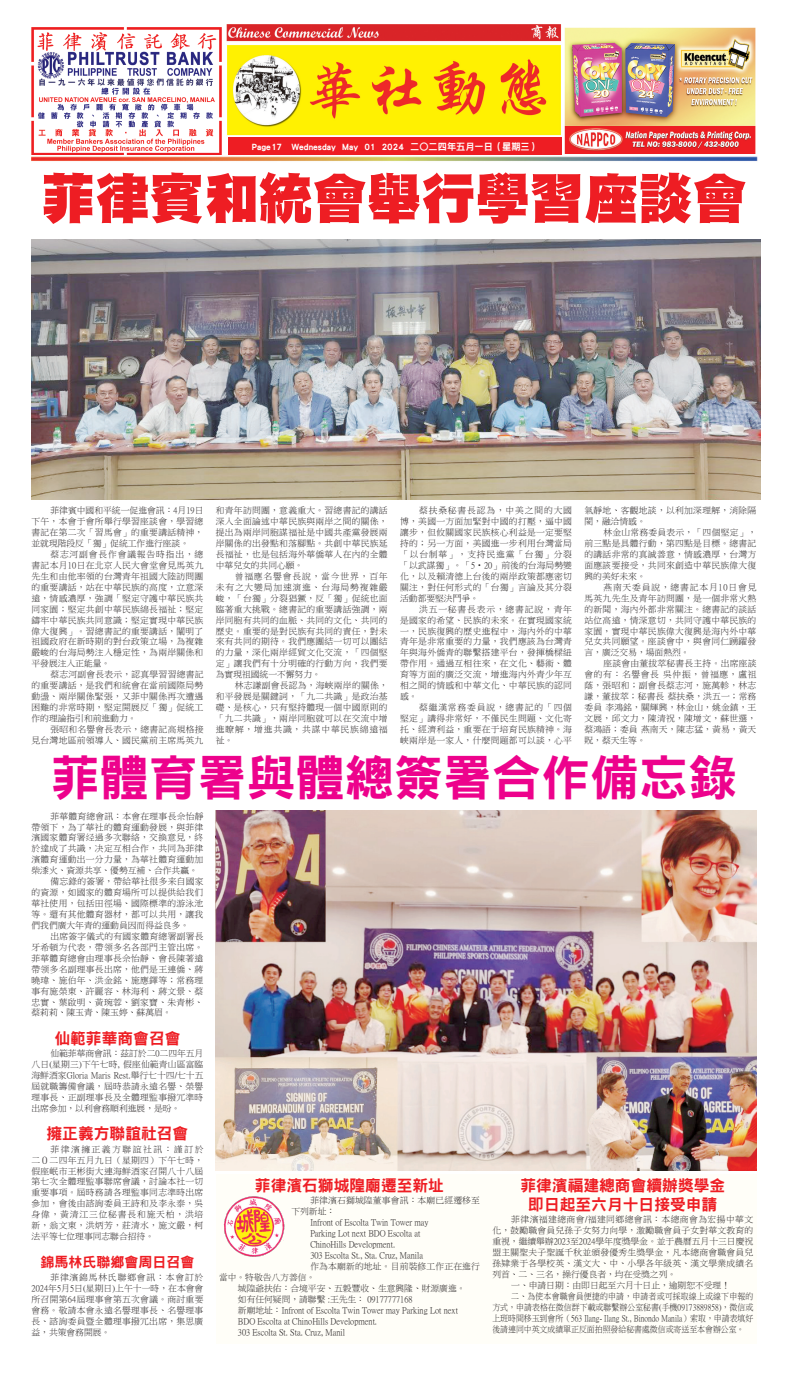
<style>
.page{position:relative;width:788px;height:1386px;background:#fff}
.page>*{position:absolute;margin:0;border:0;box-sizing:border-box;transform-origin:0 0}
.t1{font:54.25px "DF Hei Std W12";color:#ee1d23}
.t2{font:49px "DF Hei Std W9";color:#ed028c}
.t3{font:15.75px/18.9px "DF Hei Std W9";color:#ee1d23;text-align:center}
.t4{font:14px "DF Hei Std W9";color:#ee1d23}
.t5{font:9.45px "DF Hei Std W9";color:#fff}
.t6{font:8.75px/10.9px "P Ming Li U";letter-spacing:.03em;color:#231f20;text-align:justify}
.t7{font:8.75px "P Ming Li U";color:#231f20}
.t8{font:8.75px "P Ming Li U";color:#231f20;scale:.9 1}
.t9{font:8.75px "P Ming Li U";letter-spacing:.01em;color:#231f20;scale:.9 1}
.t10{font:8.75px "P Ming Li U";letter-spacing:.03em;color:#231f20;scale:.9 1}
.t11{font:8.75px "P Ming Li U";letter-spacing:.055em;color:#231f20}
</style>
<div class="page">
<img style="left:32px;top:25px;width:726px;height:136px">
<div style="left:228px;top:137px;width:334px;height:17px;background:#ee1d23"></div>
<img style="left:31px;top:27px;width:190px;height:128px">
<img style="left:564px;top:27px;width:193px;height:127px">
<img style="left:32px;top:240px;width:728px;height:260px">
<img style="left:215px;top:810px;width:541px;height:361px">
<div style="left:216px;top:1174px;width:540px;height:170px;background:#fffef8"></div>
<img style="left:223px;top:1196px;width:62px;height:61px">
<p class="t5" style="left:252px;top:141px;width:289px">Page17 Wednesday May 01 2024 二○二四年五月一日（星期三）</p>
<h1 class="t1" style="left:41px;top:169px;width:707px">菲律賓和統會舉行學習座談會</h1>
<p class="t6" style="left:32px;top:505px;width:173px;text-indent:19px">菲律賓中國和平統一促進會訊：4月19日下午，本會于會所舉行學習座談會，學習總書記在第二次「習馬會」的重要講話精神，並就現階段反「獨」促統工作進行座談。</p>
<p class="t6" style="left:32px;top:549px;width:173px;text-indent:19px">蔡志河副會長作會議報告時指出，總書記本月10日在北京人民大會堂會見馬英九先生和由他率領的台灣青年祖國大陸訪問團的重要講話，站在中華民族的高度，立意深遠，情感濃厚，強調「堅定守護中華民族共同家園；堅定共創中華民族綿長福祉；堅定鑄牢中華民族共同意識；堅定實現中華民族偉大復興」。習總書記的重要講話，闡明了祖國政府在新時期的對台政策立場，為複雜嚴峻的台海局勢注入穩定性，為兩岸關係和平發展注入正能量。</p>
<p class="t6" style="left:32px;top:669px;width:173px;text-indent:19px">蔡志河副會長表示，認真學習習總書記的重要講話，是我們和統會在當前國際局勢動盪、兩岸關係緊張，又菲中關係再次遭遇困難的非常時期，堅定開展反「獨」促統工作的理論指引和前進動力。</p>
<p class="t6" style="left:32px;top:724px;width:173px;text-align:right">張昭和名譽會長表示，總書記高規格接<br>見台灣地區前領導人、國民黨前主席馬英九</p>
<p class="t6" style="left:216px;top:505px;width:173px">和青年訪問團，意義重大。習總書記的講話深入全面論述中華民族與兩岸之間的關係，提出為兩岸同胞謀福祉是中國共產黨發展兩岸關係的出發點和落腳點。共創中華民族延長福祉，也是包括海外華僑華人在內的全體中華兒女的共同心願。</p>
<p class="t6" style="left:216px;top:571px;width:173px;text-indent:19px">曾福應名譽會長說，當今世界，百年未有之大變局加速演進、台海局勢複雜嚴峻，「台獨」分裂猖獗，反「獨」促統也面臨著重大挑戰。總書記的重要講話強調，兩岸同胞有共同的血脈、共同的文化、共同的歷史。重要的是對民族有共同的責任，對未來有共同的期待。我們應團結一切可以團結的力量，深化兩岸經貿文化交流，「四個堅定」讓我們有十分明確的行動方向，我們要為實現祖國統一不懈努力。</p>
<p class="t6" style="left:216px;top:680px;width:173px;text-indent:19px">林志謙副會長認為，海峽兩岸的關係，和平發展是關鍵詞，「九二共識」是政治基礎、是核心，只有堅持體現一個中國原則的「九二共識」，兩岸同胞就可以在交流中增進瞭解，增進共識，共謀中華民族綿遠福祉。</p>
<p class="t6" style="left:400px;top:505px;width:173px;text-indent:19px">蔡扶桑秘書長認為，中美之間的大國博，美國一方面加緊對中國的打壓，逼中國讓步，但攸關國家民族核心利益是一定要堅持的；另一方面，美國進一步利用台灣當局「以台制華」，支持民進黨「台獨」分裂「以武謀獨」。「5‧20」前後的台海局勢變化，以及賴清德上台後的兩岸政策都應密切關注，對任何形式的「台獨」言論及其分裂活動都要堅決鬥爭。</p>
<p class="t6" style="left:400px;top:604px;width:173px;text-indent:19px">洪五一秘書長表示，總書記說，青年是國家的希望、民族的未來。在實現國家統一，民族復興的歷史進程中，海內外的中華青年是非常重要的力量，我們應該為台灣青年與海外僑青的聯繫搭建平台，發揮橋樑紐帶作用。通過互相往來，在文化、藝術、體育等方面的廣泛交流，增進海內外青少年互相之間的情感和中華文化、中華民族的認同感。</p>
<p class="t6" style="left:400px;top:702px;width:173px;text-indent:19px">蔡繼漢常務委員說，總書記的「四個堅定」講得非常好，不僅民生問題、文化寄托、經濟利益，重要在于培育民族精神。海峽兩岸是一家人，什麼問題都可以談，心平</p>
<p class="t6" style="left:584px;top:505px;width:173px">氣靜地、客觀地談，以利加深理解，消除隔閡，融洽情感。</p>
<p class="t6" style="left:584px;top:527px;width:173px;text-indent:19px">林金山常務委員表示，「四個堅定」，前三點是具體行動，第四點是目標。總書記的講話非常的真誠善意，情感濃厚，台灣方面應該要接受，共同來創造中華民族偉大復興的美好未來。</p>
<p class="t6" style="left:584px;top:582px;width:173px;text-indent:19px">燕南天委員說，總書記本月10日會見馬英九先生及青年訪問團，是一個非常火熱的新聞，海內外都非常關注。總書記的談話站位高遠，情深意切，共同守護中華民族的家園，實現中華民族偉大復興是海內外中華兒女共同願望。座談會中，與會同仁踴躍發言，廣泛交易，場面熱烈。</p>
<p class="t6" style="left:584px;top:658px;width:173px;text-indent:19px">座談會由董拔萃秘書長主持。出席座談會的有：名譽會長 吳仲振，曾福應，盧祖蔭，張昭和；副會長蔡志河，施萬軫，林志謙，董拔萃；秘書長 蔡扶桑，洪五一；常務委員 李鴻銘，關輝興，林金山，姚金鎮，王文展，邱文力，陳清祝，陳增文，蘇世選，蔡鴻語；委員 燕南天，陳志猛，黃易，黃天貺，蔡天生等。</p>
<h2 class="t2" style="left:51px;top:751px;width:687px">菲體育署與體總簽署合作備忘錄</h2>
<p class="t6" style="left:32px;top:821px;width:173px">帶領下，為了華社的體育運動發展，與菲律</p>
<p class="t6" style="left:32px;top:832px;width:173px">濱國家體育署经過多次聯絡，交換意見，終</p>
<p class="t6" style="left:32px;top:843px;width:173px">於達成了共識，决定互相合作，共同為菲律</p>
<p class="t6" style="left:32px;top:854px;width:173px">濱體育運動出一分力量，為華社體育運動加</p>
<p class="t7" style="left:32px;top:866px;width:168px">柴潻火、資源共享、優勢互補、合作共贏。</p>
<p class="t6" style="left:50px;top:876px;width:154px">備忘錄的簽署，帶給華社很多来自國家</p>
<p class="t6" style="left:32px;top:887px;width:173px">的資源，如國家的體育場所可以提供給我们</p>
<p class="t6" style="left:32px;top:898px;width:173px">華社使用，包括田徑場、國際標準的游泳池</p>
<p class="t6" style="left:32px;top:909px;width:173px">等。還有其他體育器材，都可以共用，讓我</p>
<p class="t7" style="left:32px;top:921px;width:159px">們我們廣大年青的運動員因而得益良多。</p>
<p class="t6" style="left:50px;top:931px;width:154px">出席簽字儀式的有國家體育總署副署長</p>
<p class="t6" style="left:32px;top:942px;width:173px">牙希頓为代表，帶领多名各部門主管出席。</p>
<p class="t6" style="left:32px;top:953px;width:173px">菲華體育總會由理事長佘怡靜、會長陳著遠</p>
<p class="t6" style="left:32px;top:964px;width:173px">帶领多名副理事長出席，他們是王連僑、蔣</p>
<p class="t6" style="left:32px;top:975px;width:173px">曉瑋、施伯年、洪金銘、施應鐸等；常務理</p>
<p class="t6" style="left:32px;top:985px;width:173px">事有施榮東、許麗容、林海利、蔣文景、蔡</p>
<p class="t6" style="left:32px;top:996px;width:173px">忠實、葉啟明、黃琬蓉、劉家寶、朱青彬、</p>
<p class="t7" style="left:32px;top:1008px;width:141px">蔡莉莉、陳玉青、陳玉婷、蘇萬眉。</p>
<h3 class="t3" style="left:54px;top:1029px;width:127px">仙範菲華商會召會</h3>
<p class="t6" style="left:32px;top:1048px;width:173px;text-indent:19px">仙範菲華商會訊：茲訂於二0二四年五月八日(星期三)下午七時, 假座仙範青山區富臨海鮮酒家Gloria Maris Rest.舉行七十四/七十五屆就職籌備會議，屆時恭請永遠名譽、榮譽理事長、正副理事長及全體理監事撥冗準時出席參加，以利會務順利進展，是昐。</p>
<h3 class="t3" style="left:47px;top:1124px;width:143px">擁正義方聯誼社召會</h3>
<p class="t6" style="left:32px;top:1144px;width:173px;text-indent:19px">菲律濱擁正義方聯誼社訊：謹訂於二０二四年五月九日（星期四）下午七時，假座岷市王彬街大連海鮮酒家召開八十八屆第七次全體理監事聯席會議，討論本社一切重要事項。屆時務請各理監事同志準時出席參加，會後由諮詢委員王詩和及李永泰，吳身偉，黃清江三位秘書長和施天柏，洪培新，翁文東，洪炳芳，莊清水，施文嚴，柯法平等七位理事同志聯合招待。</p>
<h3 class="t4" style="left:40px;top:1254px;width:155px">錦馬林氏聯鄉會周日召會</h3>
<p class="t6" style="left:32px;top:1272px;width:173px;text-indent:19px">菲律濱錦馬林氏聯鄉會訊：本會訂於2024年5月5日(星期日)上午十一時，在本會會所召開第64屆理事會第五次會議。商討重要會務。敬請本會永遠名譽理事長、名譽理事長、諮詢委員暨全體理事撥冗出席，集思廣益，共策會務開展。</p>
<p class="t6" style="left:50px;top:810px;width:154px">菲華體育總會訊：本會在理事長佘怡靜</p>
<h3 class="t3" style="left:520px;top:1176px;width:206px">菲律濱福建總商會續辦獎學金即日起至六月十日接受申請</h3>
<p class="t11" style="left:511px;top:1215px;width:243px">菲律濱福建總商會/福建同鄉總會訊：本總商會為宏揚中華文</p>
<p class="t6" style="left:492px;top:1225px;width:262px">化，鼓勵職會員兒孫子女努力向學，激勵職會員子女對華文教育的</p>
<p class="t7" style="left:492px;top:1237px;width:262px">重視，繼續舉辦2023至2024學年度獎學金。並于農曆五月十三日慶祝</p>
<p class="t6" style="left:492px;top:1247px;width:262px">盟主關聖夫子聖誕千秋並頒發優秀生獎學金，凡本總商會職會員兒</p>
<p class="t6" style="left:492px;top:1258px;width:262px">孫肄業于各學校英、漢文大、中、小學各年級英、漢文學業成績名</p>
<p class="t7" style="left:492px;top:1270px;width:185px">列首、二、三名，操行優良者，均在受獎之列。</p>
<p class="t7" style="left:511px;top:1281px;width:220px">一、申請日期：由即日起至六月十日止，逾期恕不受理！</p>
<p class="t10" style="left:511px;top:1292px;width:270px">二、為使本會職會員便捷的申請，申請者或可採取線上或線下申報的</p>
<p class="t9" style="left:492px;top:1303px;width:291px">方式，申請表格在微信群下載或聯繫辦公室秘書(手機09173889858)，微信或</p>
<p class="t8" style="left:492px;top:1314px;width:291px">上班時間移玉到會所（563 Ilang- Ilang St., Binondo Manila）索取，申請表填好</p>
<p class="t8" style="left:492px;top:1325px;width:281px">後請連同中英文成績單正反面拍照發給秘書處微信或寄送至本會辦公室。</p>
<h3 class="t3" style="left:255px;top:1176px;width:190px">菲律濱石獅城隍廟遷至新址</h3>
<p class="t6" style="left:310px;top:1195px;width:171px">菲律濱石獅城隍董事會訊：本廟已經遷移至</p>
<p class="t6" style="left:291px;top:1206px;width:45px">下列新址：</p>
<p class="t7" style="left:310px;top:1218px;width:120px">Infront of Escolta Twin Tower may</p>
<p class="t7" style="left:310px;top:1229px;width:112px">Parking Lot next BDO Escolta at</p>
<p class="t7" style="left:310px;top:1240px;width:86px">ChinoHills Development.</p>
<p class="t7" style="left:310px;top:1251px;width:114px">303 Escolta St., Sta. Cruz, Manila</p>
<p class="t6" style="left:310px;top:1261px;width:171px">作為本廟新的地址。目前裝修工作正在進行</p>
<p class="t7" style="left:219px;top:1273px;width:98px">當中。特敬告八方善信。</p>
<p class="t7" style="left:238px;top:1284px;width:229px">城隍爺扶佑：合境平安、五穀豐收、生意興隆、財源廣進。</p>
<p class="t7" style="left:238px;top:1295px;width:176px">如有任何疑問，請聯繫 :王先生： 09177777168</p>
<p class="t7" style="left:238px;top:1306px;width:221px">新廟地址：Infront of Escolta Twin Tower may Parking Lot next</p>
<p class="t7" style="left:238px;top:1317px;width:141px">BDO Escolta at ChinoHills Development.</p>
<p class="t7" style="left:238px;top:1328px;width:109px">303 Escolta St. Sta. Cruz, Manil</p>
</div>
